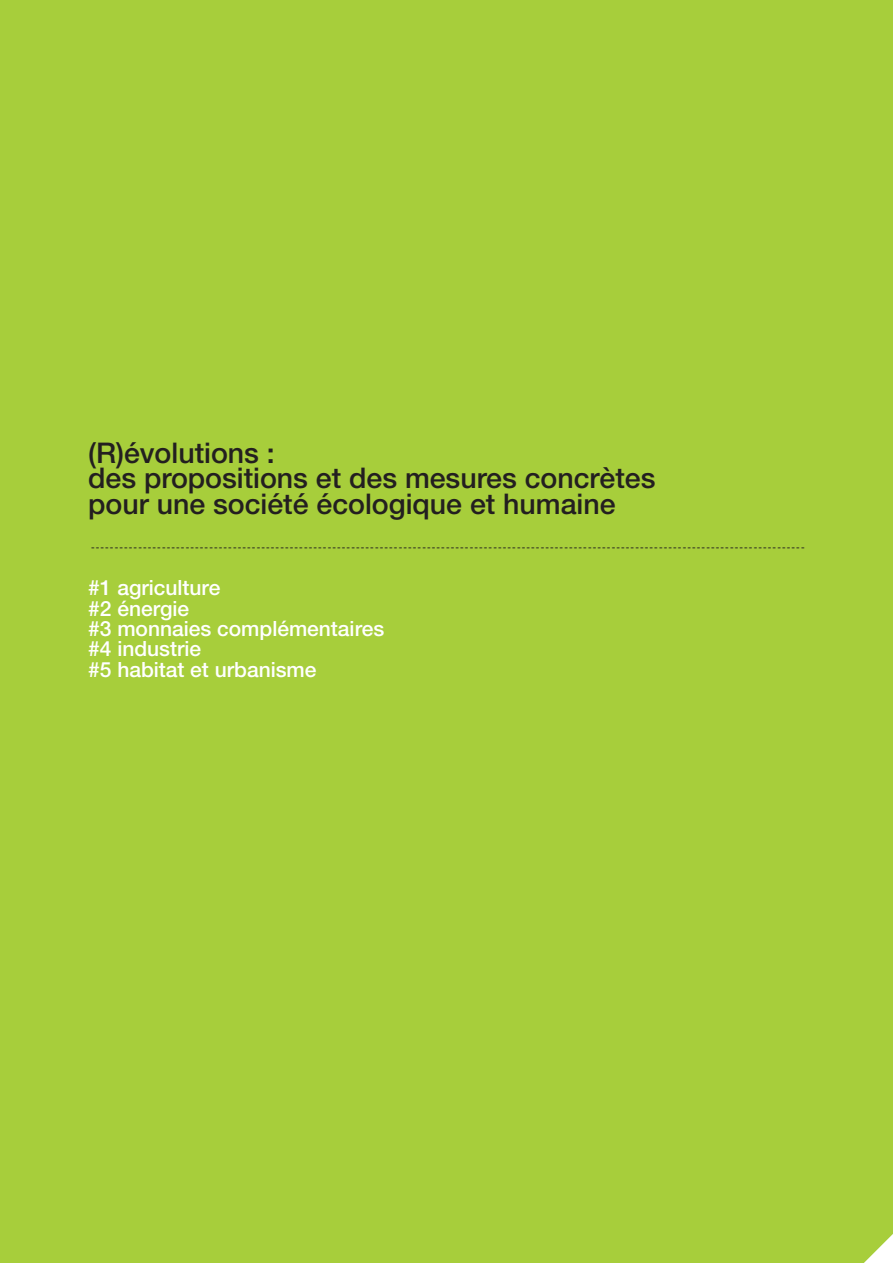
<style>
.page{position:relative;width:893px;height:1263px;background:#a7ce3b}
.page>*{position:absolute;margin:0;border:0;box-sizing:border-box;transform-origin:0 0}
.t1{font:500 28.5px/25.5px "Helvetica Neue";color:#231f20}
.t2{font:500 21px/20.4px "Helvetica Neue";color:#fff}
.t3{font:500 expanded 7.5px "Helvetica Neue";color:#231f20}
</style>
<div class="page">
<svg style="left:864px;top:1234px;width:29px;height:29px"></svg>
<h1 class="t1" style="left:88px;top:443px;width:569px">(R)évolutions :<br>des propositions et des mesures concrètes pour une société écologique et humaine</h1>
<p class="t3" style="left:91px;top:544px;width:715px">-------------------------------------------------------------------------------------------------------------------------------------------------------</p>
<h2 class="t2" style="left:88px;top:580px;width:298px">#1 agriculture<br>#2 énergie<br>#3 monnaies complémentaires #4 industrie<br>#5 habitat et urbanisme</h2>
</div>
